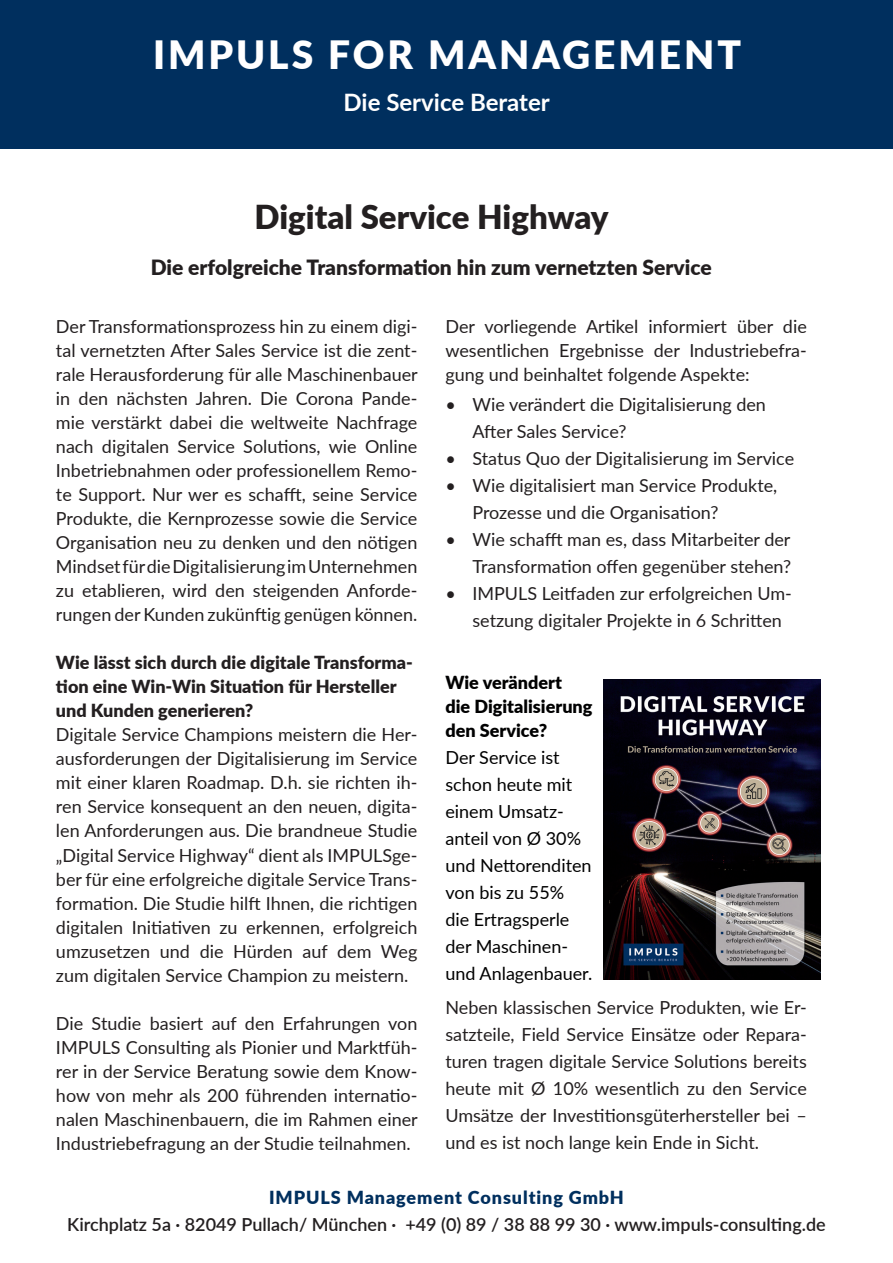
<style>
.page{position:relative;width:893px;height:1263px;background:#fff}
.page>*{position:absolute;margin:0;border:0;box-sizing:border-box;transform-origin:0 0}
.t1{font:900 39px "Lato";letter-spacing:.075em;color:#fff}
.t2{font:900 33px "Lato";color:#231f20}
.t3{font:700 24px "Lato";color:#fff}
.t4{font:900 21px "Lato";color:#231f20}
.t5{font:18px/24px "Lato";color:#231f20;text-align:justify}
.t6{font:18px/27px "Lato";color:#000001}
.t7{font:900 18px/24px "Lato";color:#231f20}
.t8{font:600 18px "Lato";color:#231f20}
.t9{font:900 18px/24px "Lato";color:#000001}
.t10{font:900 18px "Lato";letter-spacing:.05em;color:#002f5e}
</style>
<div class="page">
<img style="left:603px;top:679px;width:218px;height:301px">
<div style="left:0;top:0;width:893px;height:149px;background:#002f5e"></div>
<p class="t1" style="left:153px;top:26px;width:590px">IMPULS FOR MANAGEMENT</p>
<p class="t3" style="left:344px;top:85px;width:208px">Die Service Berater</p>
<p class="t2" style="left:255px;top:192px;width:356px">Digital Service Highway</p>
<p class="t4" style="left:151px;top:252px;width:563px">Die erfolgreiche Transformation hin zum vernetzten Service</p>
<p class="t5" style="left:56px;top:314px;width:363px">Der Transformationsprozess hin zu einem digi&shy;tal vernetzten After Sales Service ist die zent&shy;rale Herausforderung für alle Maschinenbauer in den nächsten Jahren. Die Corona Pande&shy;mie verstärkt dabei die weltweite Nachfrage nach digitalen Service Solutions, wie Online Inbetriebnahmen oder professionellem Remo&shy;te Support. Nur wer es schafft, seine Service Produkte, die Kernprozesse sowie die Service Organisation neu zu denken und den nötigen Mindset für die Digitalisierung im Unternehmen zu etablieren, wird den steigenden Anforde&shy;rungen der Kunden zukünftig genügen können.</p>
<p class="t7" style="left:56px;top:650px;width:358px">Wie lässt sich durch die digitale Transforma&shy;tion eine Win-Win Situation für Hersteller und Kunden generieren?</p>
<p class="t5" style="left:56px;top:722px;width:363px">Digitale Service Champions meistern die Her&shy;ausforderungen der Digitalisierung im Service mit einer klaren Roadmap. D.h. sie richten ih&shy;ren Service konsequent an den neuen, digita&shy;len Anforderungen aus. Die brandneue Studie „Digital Service Highway“ dient als IMPULSge&shy;ber für eine erfolgreiche digitale Service Trans&shy;formation. Die Studie hilft Ihnen, die richtigen digitalen Initiativen zu erkennen, erfolgreich umzusetzen und die Hürden auf dem Weg zum digitalen Service Champion zu meistern.</p>
<p class="t5" style="left:56px;top:1010px;width:363px">Die Studie basiert auf den Erfahrungen von IMPULS Consulting als Pionier und Marktfüh&shy;rer in der Service Beratung sowie dem Know&shy;how von mehr als 200 führenden internatio&shy;nalen Maschinenbauern, die im Rahmen einer Industriebefragung an der Studie teilnahmen.</p>
<p class="t5" style="left:445px;top:314px;width:363px">Der vorliegende Artikel informiert über die wesentlichen Ergebnisse der Industriebefra&shy;gung und beinhaltet folgende Aspekte:</p>
<p class="t5" style="left:472px;top:391px;width:295px;line-height:27px;text-indent:-27px">• Wie verändert die Digitalisierung den<br>After Sales Service?</p>
<p class="t5" style="left:445px;top:446px;width:350px">• Status Quo der Digitalisierung im Service</p>
<p class="t5" style="left:472px;top:472px;width:306px;line-height:27px;text-indent:-27px">• Wie digitalisiert man Service Produkte,<br>Prozesse und die Organisation?</p>
<p class="t5" style="left:445px;top:526px;width:347px;line-height:27px;text-align:right">• Wie schafft man es, dass Mitarbeiter der<br>Transformation offen gegenüber stehen?</p>
<p class="t5" style="left:472px;top:580px;width:321px;line-height:27px;text-indent:-27px">• IMPULS Leitfaden zur erfolgreichen Um&shy;setzung digitaler Projekte in 6 Schritten</p>
<p class="t9" style="left:445px;top:670px;width:149px">Wie verändert<br>die Digitalisierung den Service?</p>
<p class="t6" style="left:445px;top:743px;width:148px">Der Service ist schon heute mit einem Umsatz&shy;anteil von Ø 30% und Nettorenditen von bis zu 55% die Ertragsperle der Maschinen&shy;und Anlagenbauer.</p>
<p class="t5" style="left:445px;top:993px;width:363px;line-height:27px">Neben klassischen Service Produkten, wie Er&shy;satzteile, Field Service Einsätze oder Repara&shy;turen tragen digitale Service Solutions bereits heute mit Ø 10% wesentlich zu den Service Umsätze der Investitionsgüterhersteller bei – und es ist noch lange kein Ende in Sicht.</p>
<p class="t10" style="left:269px;top:1184px;width:356px">IMPULS Management Consulting GmbH</p>
<p class="t8" style="left:67px;top:1211px;width:760px">Kirchplatz 5a · 82049 Pullach/ München · +49 (0) 89 / 38 88 99 30 · www.impuls-consulting.de</p>
</div>
